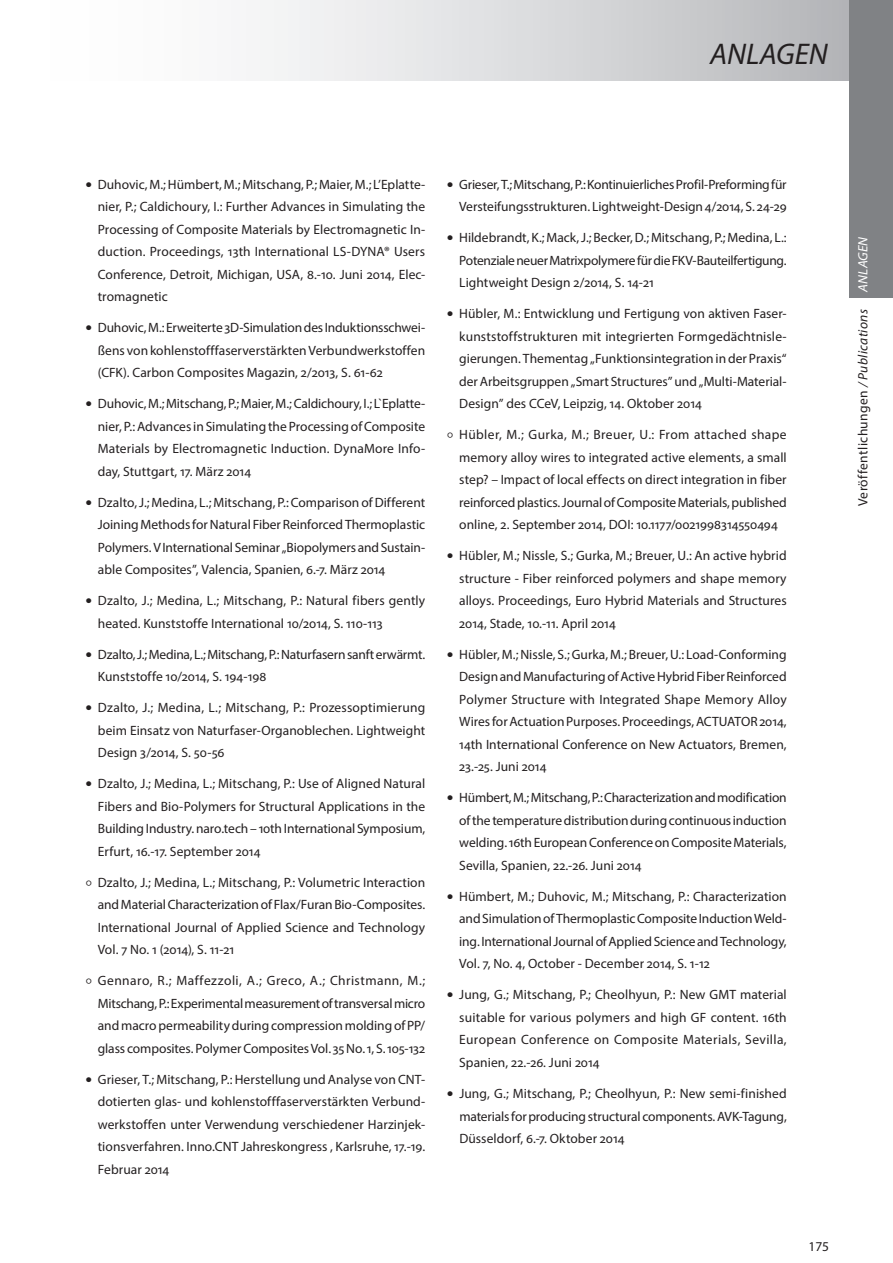
<style>
.page{position:relative;width:893px;height:1263px;background:#fff}
.page>*{position:absolute;margin:0;border:0;box-sizing:border-box;transform-origin:0 0}
.t1{font:italic 30px "Myriad Pro";color:#231f20}
.t2{font:13.5px/22.5px "Myriad Pro";color:#231f20;text-align:justify}
.t3{font:13.5px "Myriad Pro";letter-spacing:.025em;color:#231f20}
.t4{font:italic 13.5px "Myriad Pro";color:#fff}
.s1{font-family:"Verdana"}
.s2{font-family:"Verdana";font-size:21px}
.s3{font-style:italic}
</style>
<div class="page">
<div style="left:0;top:0;width:893px;height:81px;background:linear-gradient(to right,#fff,#b6b8bb)"></div>
<div style="left:849px;top:0;width:44px;height:298px;background:#808285"></div>
<h1 class="t1" style="left:710px;top:36px;width:119px">ANLAGEN</h1>
<p class="t2" style="left:98px;top:173px;width:329px;text-indent:-13px"><span class="s1">•</span> Duhovic, M.; Hümbert, M.; Mitschang, P.; Maier, M.; L’Eplatte&shy;nier, P.; Caldichoury, I.: Further Advances in Simulating the Processing of Composite Materials by Electromagnetic In&shy;duction. Proceedings, 13th International LS-DYNA® Users Conference, Detroit, Michigan, USA, 8.-10. Juni 2014, Elec&shy;tromagnetic</p>
<p class="t2" style="left:98px;top:316px;width:329px;text-indent:-13px"><span class="s1">•</span> Duhovic, M.: Erweiterte 3D-Simulation des Induktionsschwei&shy;ßens von kohlenstofffaserverstärkten Verbundwerkstoffen (CFK). Carbon Composites Magazin, 2/2013, S. 61-62</p>
<p class="t2" style="left:98px;top:392px;width:329px;text-indent:-13px"><span class="s1">•</span> Duhovic, M.; Mitschang, P.; Maier, M.; Caldichoury, I.; L`Eplatte&shy;nier, P.: Advances in Simulating the Processing of Composite Materials by Electromagnetic Induction. DynaMore Info&shy;day, Stuttgart, 17. März 2014</p>
<p class="t2" style="left:98px;top:491px;width:329px;text-indent:-13px"><span class="s1">•</span> Dzalto, J.; Medina, L.; Mitschang, P.: Comparison of Different Joining Methods for Natural Fiber Reinforced Thermoplastic Polymers. V International Seminar „Biopolymers and Sustain&shy;able Composites”, Valencia, Spanien, 6.-7. März 2014</p>
<p class="t2" style="left:98px;top:589px;width:329px;text-indent:-13px"><span class="s1">•</span> Dzalto, J.; Medina, L.; Mitschang, P.: Natural fibers gently heated. Kunststoffe International 10/2014, S. 110-113</p>
<p class="t2" style="left:98px;top:643px;width:329px;text-indent:-13px"><span class="s1">•</span> Dzalto, J.; Medina, L.; Mitschang, P.: Naturfasern sanft erwärmt.<br>Kunststoffe 10/2014, S. 194-198</p>
<p class="t2" style="left:98px;top:696px;width:329px;text-indent:-13px"><span class="s1">•</span> Dzalto, J.; Medina, L.; Mitschang, P.: Prozessoptimierung beim Einsatz von Naturfaser-Organoblechen. Lightweight Design 3/2014, S. 50-56</p>
<p class="t2" style="left:98px;top:772px;width:329px;text-indent:-13px"><span class="s1">•</span> Dzalto, J.; Medina, L.; Mitschang, P.: Use of Aligned Natural Fibers and Bio-Polymers for Structural Applications in the Building Industry. naro.tech – 10th International Symposium, Erfurt, 16.-17. September 2014</p>
<p class="t2" style="left:98px;top:871px;width:329px;text-indent:-13px"><span class="s2">◦</span> Dzalto, J.; Medina, L.; Mitschang, P.: Volumetric Interaction and Material Characterization of Flax/Furan Bio-Composites.<br>International Journal of Applied Science and Technology Vol. 7 No. 1 (2014), S. 11-21</p>
<p class="t2" style="left:98px;top:969px;width:329px;text-indent:-13px"><span class="s2">◦</span> Gennaro, R.; Maffezzoli, A.; Greco, A.; Christmann, M.; Mitschang, P.: Experimental measurement of transversal micro and macro permeability during compression molding of PP/ glass composites. Polymer Composites Vol. 35 No. 1, S. 105-132</p>
<p class="t2" style="left:98px;top:1068px;width:329px;text-indent:-13px"><span class="s1">•</span> Grieser, T.; Mitschang, P.: Herstellung und Analyse von CNT&shy;dotierten glas- und kohlenstofffaserverstärkten Verbund&shy;werkstoffen unter Verwendung verschiedener Harzinjek&shy;tionsverfahren. Inno.CNT Jahreskongress , Karlsruhe, 17.-19.<br>Februar 2014</p>
<p class="t2" style="left:446px;top:173px;width:342px;text-align:right"><span class="s1">•</span> Grieser, T.; Mitschang, P.: Kontinuierliches Profil-Preforming für<br>Versteifungsstrukturen. Lightweight-Design 4/2014, S. 24-29</p>
<p class="t2" style="left:459px;top:226px;width:329px;text-indent:-13px"><span class="s1">•</span> Hildebrandt, K.; Mack, J.; Becker, D.; Mitschang, P.; Medina, L.:<br>Potenziale neuer Matrixpolymere für die FKV-Bauteilfertigung.<br>Lightweight Design 2/2014, S. 14-21</p>
<p class="t2" style="left:459px;top:302px;width:329px;text-indent:-13px"><span class="s1">•</span> Hübler, M.: Entwicklung und Fertigung von aktiven Faser&shy;kunststoffstrukturen mit integrierten Formgedächtnisle&shy;gierungen. Thementag „Funktionsintegration in der Praxis“ der Arbeitsgruppen „Smart Structures” und „Multi-Material-Design” des CCeV, Leipzig, 14. Oktober 2014</p>
<p class="t2" style="left:459px;top:423px;width:329px;text-indent:-13px"><span class="s2">◦</span> Hübler, M.; Gurka, M.; Breuer, U.: From attached shape memory alloy wires to integrated active elements, a small step? – Impact of local effects on direct integration in fiber reinforced plastics. Journal of Composite Materials, published online, 2. September 2014, DOI: 10.1177/0021998314550494</p>
<p class="t2" style="left:459px;top:544px;width:329px;text-indent:-13px"><span class="s1">•</span> Hübler, M.; Nissle, S.; Gurka, M.; Breuer, U.: An active hybrid structure - Fiber reinforced polymers and shape memory alloys. Proceedings, Euro Hybrid Materials and Structures 2014, Stade, 10.-11. April 2014</p>
<p class="t2" style="left:459px;top:643px;width:329px;text-indent:-13px"><span class="s1">•</span> Hübler, M.; Nissle, S.; Gurka, M.; Breuer, U.: Load-Conforming Design and Manufacturing of Active Hybrid Fiber Reinforced Polymer Structure with Integrated Shape Memory Alloy Wires for Actuation Purposes. Proceedings, ACTUATOR 2014, 14th International Conference on New Actuators, Bremen, 23.-25. Juni 2014</p>
<p class="t2" style="left:459px;top:786px;width:329px;text-indent:-13px"><span class="s1">•</span> Hümbert, M.; Mitschang, P.: Characterization and modification of the temperature distribution during continuous induction welding. 16th European Conference on Composite Materials, Sevilla, Spanien, 22.-26. Juni 2014</p>
<p class="t2" style="left:459px;top:885px;width:329px;text-indent:-13px"><span class="s1">•</span> Hümbert, M.; Duhovic, M.; Mitschang, P.: Characterization and Simulation of Thermoplastic Composite Induction Weld&shy;ing. International Journal of Applied Science and Technology, Vol. 7, No. 4, October - December 2014, S. 1-12</p>
<p class="t2" style="left:459px;top:983px;width:329px;text-indent:-13px"><span class="s1">•</span> Jung, G.; Mitschang, P.; Cheolhyun, P.: New GMT material suitable for various polymers and high GF content. 16th European Conference on Composite Materials, Sevilla, Spanien, 22.-26. Juni 2014</p>
<p class="t2" style="left:459px;top:1082px;width:329px;text-indent:-13px"><span class="s1">•</span> Jung, G.; Mitschang, P.; Cheolhyun, P.: New semi-finished materials for producing structural components. AVK-Tagung, Düsseldorf, 6.-7. Oktober 2014</p>
<p class="t2" style="left:808px;top:1235px;width:22px">175</p>
<p class="t4" style="left:855px;top:292px;width:56px;rotate:-90deg">ANLAGEN</p>
<p class="t3" style="left:855px;top:506px;width:198px;rotate:-90deg">Veröffentlichungen <span class="s3">/ Publications</span></p>
</div>
